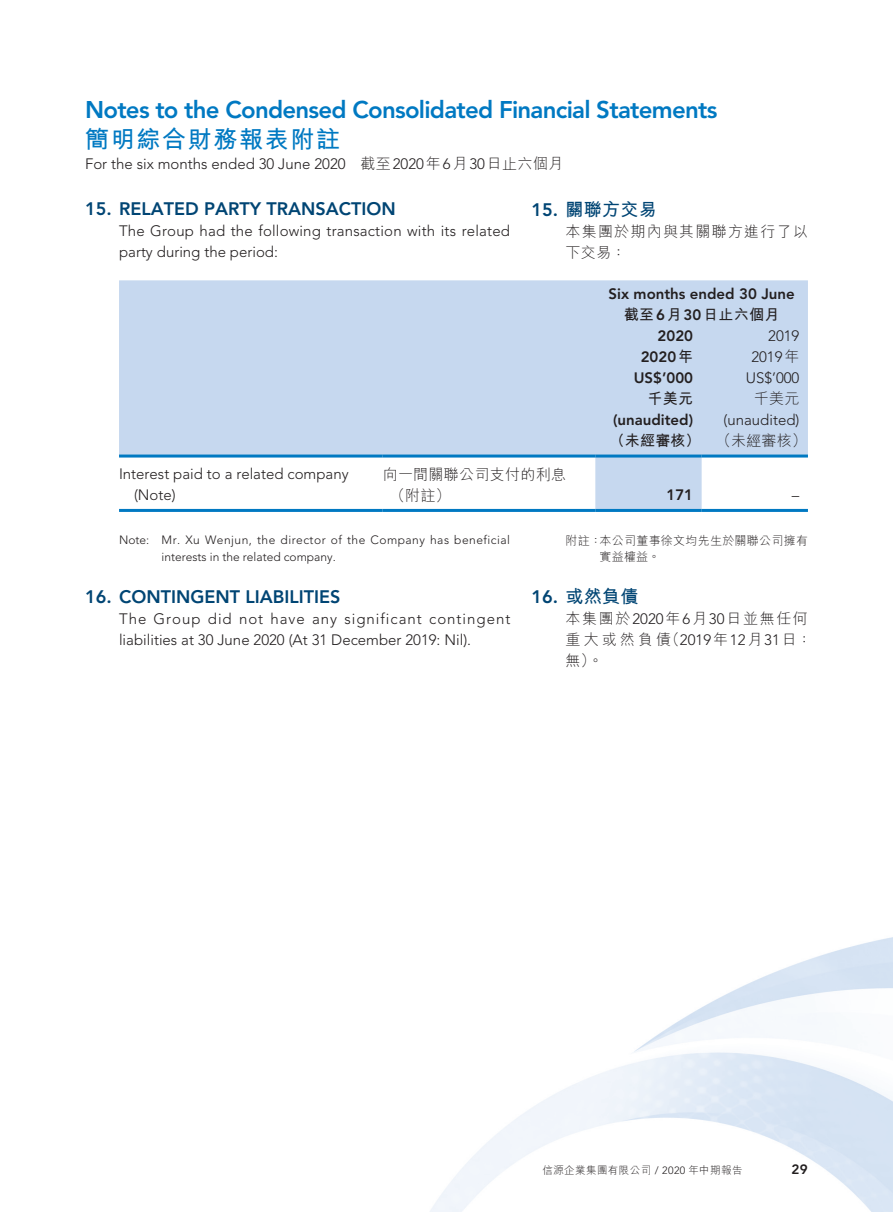
<style>
.page{position:relative;width:893px;height:1212px;background:#fff}
.page>*{position:absolute;margin:0;border:0;box-sizing:border-box;transform-origin:0 0}
.t1{font:800 24px "Avenir LT Std";letter-spacing:-.03em;color:#0079c2}
.t2{font:700 24px "M Hei HK";letter-spacing:.07em;color:#0079c2}
._01_H1_E{font:800 18px "Avenir LT Std";color:#004574}
._001_H1_C{font:700 18px "M Hei HK";letter-spacing:.02em;color:#004574}
._00_txt_E{font:300 15px/21px "Avenir LT Std";color:#231f20}
._00_txt_E-2{font:300 15px/21px "Avenir LT Std";letter-spacing:.065em;color:#231f20}
._50_Table_txt{font:300 15px "Avenir LT Std";color:#231f20}
._50_Table_txt-2{font:800 15px "Avenir LT Std";color:#231f20}
._000_txt_C{font:300 15px/21px "M Hei HK";letter-spacing:.11em;color:#231f20}
._50_Table_txt-3{font:300 15px "M Hei HK";letter-spacing:.02em;color:#231f20}
._50_Table_txt-4{font:700 15px "M Hei HK";letter-spacing:.02em;color:#231f20}
._000_txt_C-2{font:300 15px/21px "M Hei HK";letter-spacing:.085em;color:#231f20}
.t3{font:800 13.5px "Avenir LT Std";color:#231f20}
._06_Notes_E{font:300 12px/16.5px "Avenir LT Std";letter-spacing:.04em;color:#231f20}
._006_Notes_C{font:300 12px/16.5px "M Hei HK";letter-spacing:.025em;color:#231f20}
.t4{font:300 10.5px "M Hei HK";letter-spacing:.04em;color:#231f20}
.s1{font-family:"M Hei HK"}
.s2{font-family:"Avenir LT Std";font-weight:800}
.s3{font-family:"M Hei HK";font-weight:700}
.s4{font-family:"Avenir LT Std"}
</style>
<div class="page">
<img style="left:430px;top:937px;width:463px;height:275px">
<svg style="left:119px;top:280px;width:689px;height:229px;fill:#c6d8ef"></svg>
<hr style="left:119px;top:454px;width:264px;height:3px;background:#0079c2">
<hr style="left:383px;top:454px;width:212px;height:3px;background:#0079c2">
<hr style="left:595px;top:454px;width:107px;height:3px;background:#0079c2">
<hr style="left:702px;top:454px;width:106px;height:3px;background:#0079c2">
<hr style="left:119px;top:509px;width:264px;height:3px;background:#0079c2">
<hr style="left:383px;top:509px;width:212px;height:3px;background:#0079c2">
<hr style="left:595px;top:509px;width:107px;height:3px;background:#0079c2">
<hr style="left:702px;top:509px;width:106px;height:3px;background:#0079c2">
<h1 class="t1" style="left:85px;top:95px;width:634px">Notes to the Condensed Consolidated Financial Statements</h1>
<h1 class="t2" style="left:85px;top:121px;width:257px">簡明綜合財務報表附註</h1>
<p class="_00_txt_E" style="left:85px;top:154px;width:479px">For the six months ended 30 June 2020 <span class="s1">截至</span>2020<span class="s1">年</span>6<span class="s1">月</span>30<span class="s1">日止六個月</span></p>
<p class="_01_H1_E" style="left:85px;top:198px;width:312px">15. RELATED PARTY TRANSACTION</p>
<p class="_00_txt_E" style="left:119px;top:220px;width:392px">The Group had the following transaction with its related party during the period:</p>
<p class="_001_H1_C" style="left:531px;top:196px;width:127px"><span class="s2">15.</span> 關聯方交易</p>
<p class="_000_txt_C-2" style="left:565px;top:221px;width:244px">本集團於期內與其關聯方進行了以下交易：</p>
<p class="_50_Table_txt-2" style="left:609px;top:285px;width:188px">Six months ended 30 June</p>
<p class="_50_Table_txt-4" style="left:624px;top:304px;width:157px">截至<span class="s2">6</span>月<span class="s2">30</span>日止六個月</p>
<p class="_50_Table_txt-2" style="left:658px;top:327px;width:37px">2020</p>
<p class="_50_Table_txt" style="left:768px;top:327px;width:33px">2019</p>
<p class="_50_Table_txt-2" style="left:641px;top:348px;width:54px">2020<span class="s3">年</span></p>
<p class="_50_Table_txt" style="left:751px;top:348px;width:50px">2019<span class="s1">年</span></p>
<p class="_50_Table_txt-2" style="left:634px;top:369px;width:61px">US$’000</p>
<p class="_50_Table_txt" style="left:746px;top:369px;width:55px">US$’000</p>
<p class="_50_Table_txt-4" style="left:647px;top:388px;width:47px">千美元</p>
<p class="_50_Table_txt-3" style="left:754px;top:391px;width:47px">千美元</p>
<p class="_50_Table_txt-2" style="left:613px;top:411px;width:82px">(unaudited)</p>
<p class="_50_Table_txt" style="left:723px;top:411px;width:77px">(unaudited)</p>
<p class="_50_Table_txt-4" style="left:610px;top:430px;width:92px">（未經審核）</p>
<p class="_50_Table_txt-3" style="left:716px;top:433px;width:92px">（未經審核）</p>
<p class="_50_Table_txt-3" style="left:383px;top:466px;width:185px">向一間關聯公司支付的利息</p>
<p class="_50_Table_txt-3" style="left:390px;top:487px;width:62px">（附註）</p>
<p class="_50_Table_txt-2" style="left:666px;top:486px;width:28px">171</p>
<p class="_50_Table_txt" style="left:792px;top:486px;width:9px">–</p>
<p class="_06_Notes_E" style="left:162px;top:532px;width:350px;text-indent:-43px">Note: Mr. Xu Wenjun, the director of the Company has beneficial interests in the related company.</p>
<p class="_01_H1_E" style="left:85px;top:586px;width:257px">16. CONTINGENT LIABILITIES</p>
<p class="_00_txt_E-2" style="left:119px;top:608px;width:393px">The Group did not have any significant contingent liabilities at 30 June 2020 (At 31 December 2019: Nil).</p>
<p class="_50_Table_txt" style="left:119px;top:465px;width:231px">Interest paid to a related company</p>
<p class="_50_Table_txt" style="left:134px;top:486px;width:43px">(Note)</p>
<p class="_006_Notes_C" style="left:600px;top:532px;width:210px;text-indent:-34px">附註：本公司董事徐文均先生於關聯公司擁有實益權益。</p>
<p class="_001_H1_C" style="left:531px;top:583px;width:109px"><span class="s2">16.</span> 或然負債</p>
<p class="_000_txt_C" style="left:565px;top:608px;width:248px">本集團於<span class="s4">2020</span>年<span class="s4">6</span>月<span class="s4">30</span>日並無任何重大或然負債（<span class="s4">2019</span>年<span class="s4">12</span>月<span class="s4">31</span>日：無）。</p>
<p class="t4" style="left:542px;top:1164px;width:202px">信源企業集團有限公司 <span class="s4">/ 2020</span> 年中期報告</p>
<p class="t3" style="left:791px;top:1161px;width:18px">29</p>
</div>
